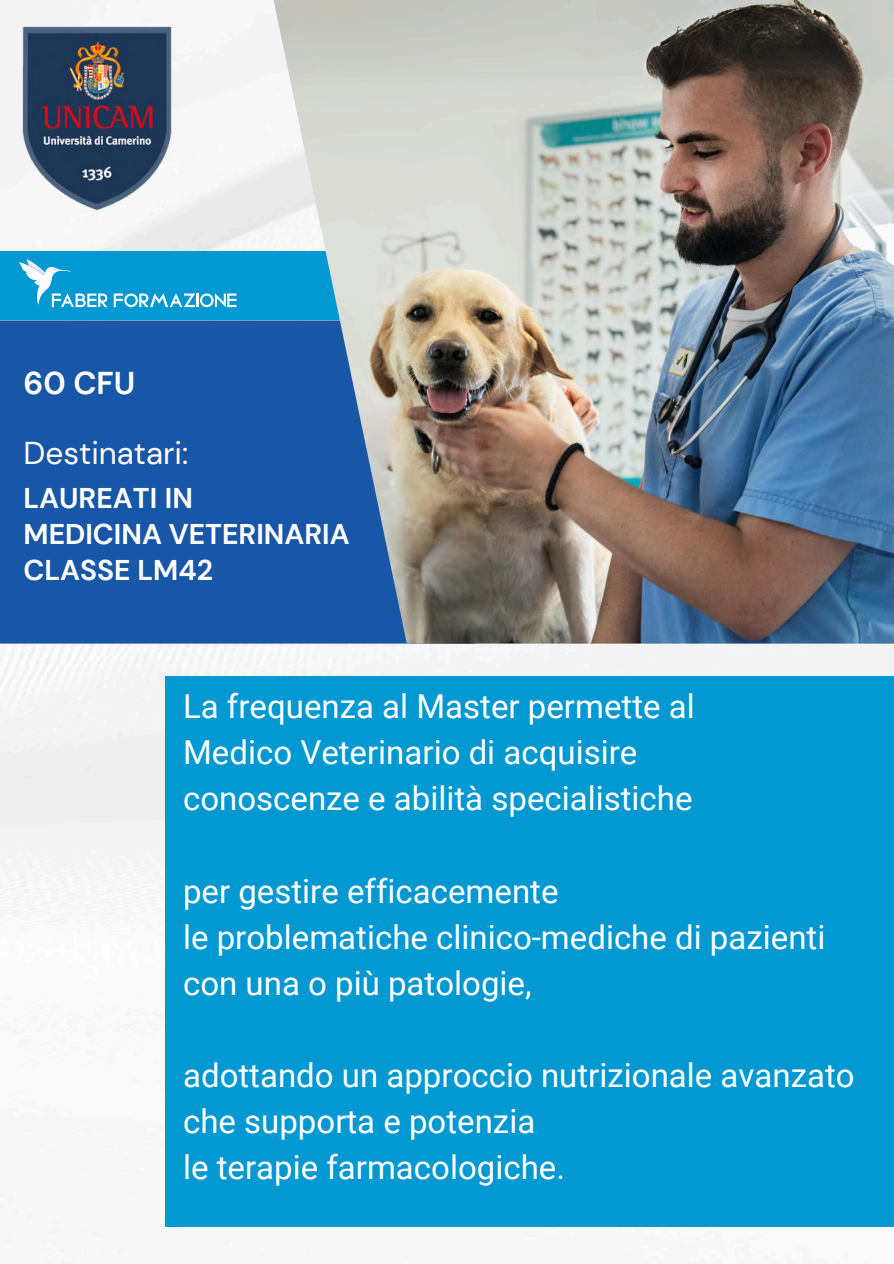
<style>
.page{position:relative;width:894px;height:1264px;background:#fff}
.page>*{position:absolute;margin:0;border:0;box-sizing:border-box;transform-origin:0 0}
.t1{font:33px/46.2px "Roboto";color:#fff}
.t2{font:31.5px "DM Sans";color:#fff}
.t3{font:700 31.5px "DM Sans";color:#fff}
.t4{font:700 28.5px/36px "DM Sans";color:#fff}
</style>
<div class="page">
<img style="left:0;top:0;width:893px;height:1263px">
<div style="left:0;top:320px;width:273px;height:115px;background:#1856a8"></div>
<div style="left:0;top:435px;width:273px;height:208px;background:#1856a8"></div>
<div style="left:0;top:251px;width:351px;height:69px;background:#0298d2"></div>
<img style="left:273px;top:0;width:620px;height:643px">
<div style="left:165px;top:676px;width:728px;height:551px;background:#0298d2"></div>
<img style="left:17px;top:21px;width:160px;height:194px">
<svg style="left:19px;top:259px;width:89px;height:48px"></svg>
<svg style="left:114px;top:293px;width:122px;height:14px"></svg>
<p class="t3" style="left:23px;top:363px;width:113px">60 CFU</p>
<p class="t2" style="left:23px;top:433px;width:166px">Destinatari:</p>
<h2 class="t4" style="left:23px;top:480px;width:171px">LAUREATI IN</h2>
<h2 class="t4" style="left:23px;top:516px;width:327px">MEDICINA VETERINARIA<br>CLASSE LM42</h2>
<p class="t1" style="left:183px;top:683px;width:513px">La frequenza al Master permette al<br>Medico Veterinario di acquisire conoscenze e abilità specialistiche</p>
<p class="t1" style="left:183px;top:868px;width:643px">per gestire efficacemente<br>le problematiche clinico-mediche di pazienti con una o più patologie,</p>
<h1 class="t1" style="left:183px;top:1052px;width:673px">adottando un approccio nutrizionale avanzato che supporta e potenzia<br>le terapie farmacologiche.</h1>
</div>
